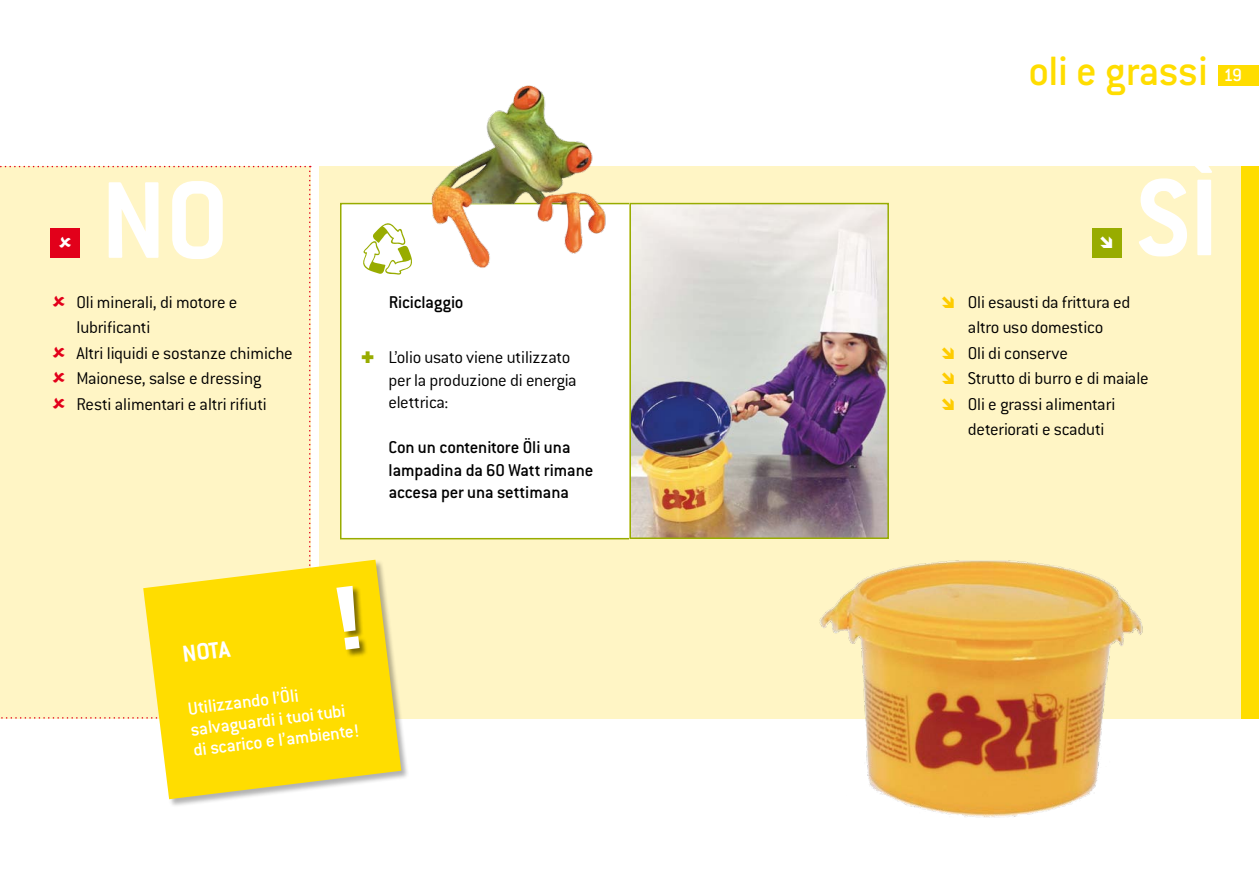
<style>
.page{position:relative;width:1259px;height:893px;background:#fff}
.page>*{position:absolute;margin:0;border:0;box-sizing:border-box;transform-origin:0 0}
.t1{font:700 120px "Conduit ITC";color:#fff}
.t2{font:500 45px "Conduit ITC";color:#fd0}
.t3{font:700 25.5px "Conduit ITC";color:#fff}
.t4{font:500 19.5px/21px "Conduit ITC";color:#fff}
.t5{font:300 18.75px/25.5px "Conduit ITC";letter-spacing:-.015em;color:#000}
.t6{font:500 18.75px/22.5px "Conduit ITC";letter-spacing:-.015em;color:#000}
.s1{color:#98ac00}
</style>
<div class="page">
<div style="left:1219px;top:65px;width:40px;height:20px;background:#fd0"></div>
<div style="left:319px;top:166px;width:940px;height:553px;background:#fff5c5"></div>
<div style="left:340px;top:203px;width:311px;height:336px;background:#fff;border:2px solid #98ac00"></div>
<img style="left:425px;top:85px;width:186px;height:183px">
<div style="left:1242px;top:166px;width:17px;height:553px;background:#fd0"></div>
<img style="left:819px;top:560px;width:324px;height:258px">
<div style="left:143px;top:560px;width:267px;height:248px;background:#000;opacity:.3"></div>
<svg style="left:143px;top:560px;width:258px;height:239px;fill:#fd0"></svg>
<div style="left:336px;top:586px;width:32px;height:72px;background:#000;opacity:.5"></div>
<svg style="left:336px;top:586px;width:24px;height:64px;background:#ecdd81"></svg>
<svg style="left:363px;top:223px;width:49px;height:52px"></svg>
<img style="left:632px;top:206px;width:254px;height:330px">
<div style="left:629px;top:203px;width:260px;height:336px;border:2px solid #98ac00"></div>
<div style="left:1092px;top:228px;width:29px;height:30px;background:#98ac00"></div>
<svg style="left:0;top:166px;width:311px;height:553px;background:#fef0a9"></svg>
<h1 class="t1" style="left:101px;top:150px;width:117px">No</h1>
<p class="t5" style="left:77px;top:289px;width:218px">Oli minerali, di motore e lubrificanti<br>Altri liquidi e sostanze chimiche<br>Maionese, salse e dressing<br>Resti alimentari e altri rifiuti</p>
<h2 class="t2" style="left:1028px;top:46px;width:181px">oli e grassi</h2>
<p class="t4" style="left:1223px;top:64px;width:20px">19</p>
<h1 class="t1" style="left:1136px;top:148px;width:84px">Sì</h1>
<p class="t6" style="left:389px;top:290px;width:76px">Riciclaggio</p>
<p class="t5" style="left:968px;top:289px;width:182px">Oli esausti da frittura ed altro uso domestico<br>Oli di conserve<br>Strutto di burro e di maiale<br>Oli e grassi alimentari deteriorati e scaduti</p>
<p class="t5" style="left:388px;top:346px;width:190px;line-height:22.5px;text-indent:-27px"><span class="s1">✚</span> L’olio usato viene utilizzato per la produzione di energia elettrica:</p>
<p class="t6" style="left:388px;top:436px;width:206px">Con un contenitore Öli una lampadina da 60 Watt rimane accesa per una settimana</p>
<h3 class="t3" style="left:181px;top:639px;width:49px;rotate:-7deg">NOTA</h3>
<p class="t4" style="left:187px;top:698px;width:168px;rotate:-7deg">Utilizzando l’Öli salvaguardi i tuoi tubi di scarico e l’ambiente!</p>
</div>
